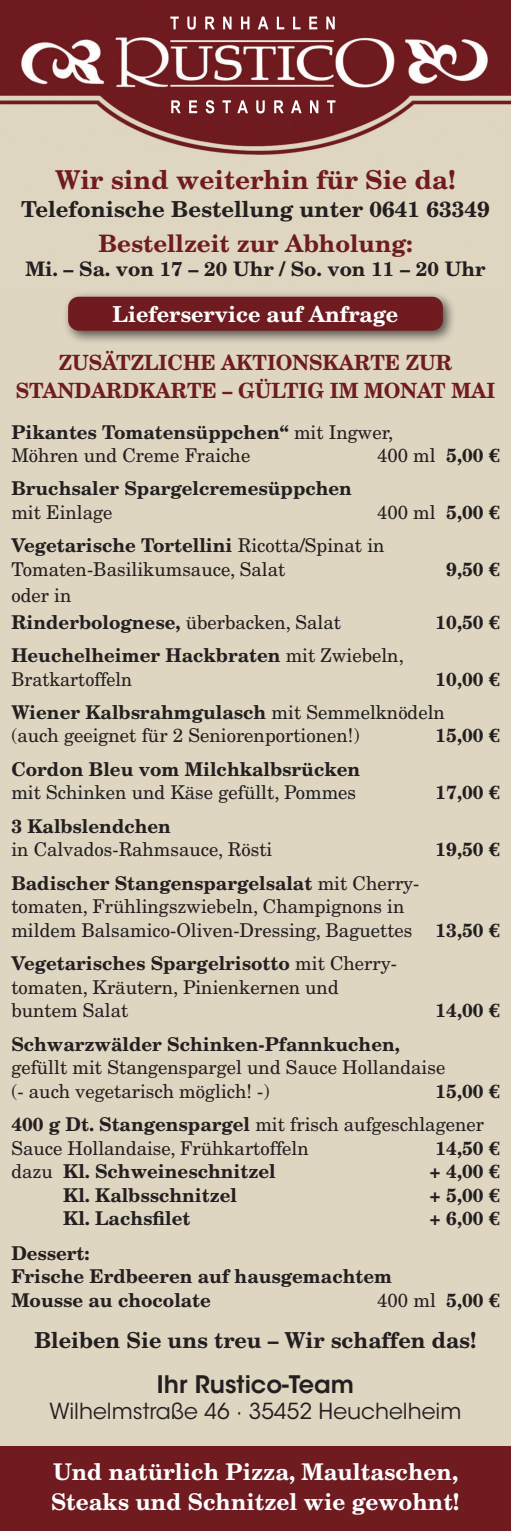
<style>
.page{position:relative;width:511px;height:1531px;background:#fff}
.page>*{position:absolute;margin:0;border:0;box-sizing:border-box;transform-origin:0 0}
.t1{font:700 26px "New Century Schlbk LT Std";color:#6f1b20}
.t2{font:700 24px "New Century Schlbk LT Std";color:#6f1b20}
.t3{font:600 24px "ITC Avant Garde Std";color:#231f20}
.t4{font:700 23px/30px "New Century Schlbk LT Std";color:#fff}
.t5{font:700 22px "New Century Schlbk LT Std";color:#231f20}
.t6{font:22px "ITC Avant Garde Std";color:#231f20}
.t7{font:700 22px "New Century Schlbk LT Std";color:#fff}
.t8{font:700 21px/28px "New Century Schlbk LT Std";color:#6f1b20;text-align:center;scale:.95 1}
.t9{font:700 20px "New Century Schlbk LT Std";color:#231f20}
.t10{font:19px/23.6px "New Century Schlbk LT Std";color:#231f20}
.t11{font:700 19px/33.4px "New Century Schlbk LT Std";color:#231f20}
.s1{font-weight:700}
.s2{font-weight:400}
</style>
<div class="page">
<div style="left:0;top:276px;width:510px;height:1205px;background:#ded6c1"></div>
<img style="left:0;top:0;width:510px;height:276px">
<div style="left:165px;top:0;width:172px;height:32px;background:#6e1a1f"></div>
<img style="left:0;top:91px;width:510px;height:111px">
<svg style="left:170px;top:17px;width:9px;height:12px"></svg>
<svg style="left:187px;top:17px;width:9px;height:13px"></svg>
<svg style="left:205px;top:17px;width:9px;height:12px"></svg>
<svg style="left:223px;top:17px;width:8px;height:12px"></svg>
<svg style="left:241px;top:17px;width:8px;height:12px"></svg>
<svg style="left:257px;top:17px;width:11px;height:12px"></svg>
<svg style="left:276px;top:17px;width:8px;height:12px"></svg>
<svg style="left:293px;top:17px;width:7px;height:12px"></svg>
<svg style="left:309px;top:17px;width:8px;height:12px"></svg>
<svg style="left:326px;top:17px;width:8px;height:12px"></svg>
<svg style="left:171px;top:100px;width:10px;height:13px"></svg>
<svg style="left:189px;top:100px;width:8px;height:13px"></svg>
<svg style="left:205px;top:100px;width:9px;height:13px"></svg>
<svg style="left:222px;top:100px;width:9px;height:13px"></svg>
<svg style="left:237px;top:100px;width:11px;height:13px"></svg>
<svg style="left:256px;top:100px;width:8px;height:13px"></svg>
<svg style="left:274px;top:100px;width:9px;height:13px"></svg>
<svg style="left:291px;top:100px;width:10px;height:13px"></svg>
<svg style="left:310px;top:100px;width:8px;height:13px"></svg>
<svg style="left:327px;top:100px;width:8px;height:13px"></svg>
<div style="left:0;top:1447px;width:510px;height:84px;background:#6f1b20"></div>
<div style="left:62px;top:290px;width:394px;height:55px;background:#231f20;opacity:.75"></div>
<div style="left:68px;top:297px;width:374px;height:34px;background:#6f1b20;border-radius:11px"></div>
<h1 class="t1" style="left:55px;top:163px;width:401px">Wir sind weiterhin für Sie da!</h1>
<p class="t5" style="left:21px;top:195px;width:469px">Telefonische Bestellung unter 0641 63349</p>
<p class="t2" style="left:98px;top:228px;width:315px">Bestellzeit zur Abholung:</p>
<p class="t9" style="left:25px;top:256px;width:461px">Mi. – Sa. von 17 – 20 Uhr / So. von 11 – 20 Uhr</p>
<p class="t7" style="left:112px;top:300px;width:287px">Lieferservice auf Anfrage</p>
<p class="t8" style="left:16px;top:348px;width:505px">ZUSÄTZLICHE AKTIONSKARTE ZUR<br>STANDARDKARTE – GÜLTIG IM MONAT MAI</p>
<p class="t10" style="left:11px;top:420px;width:383px"><span class="s1">Pikantes Tomatensüppchen“</span> mit Ingwer,<br>Möhren und Creme Fraiche</p>
<p class="t10" style="left:376px;top:443px;width:124px">400 ml <span class="s1">5,00 €</span></p>
<p class="t11" style="left:11px;top:472px;width:342px">Bruchsaler Spargelcremesüppchen</p>
<p class="t10" style="left:11px;top:500px;width:103px">mit Einlage</p>
<p class="t11" style="left:11px;top:495px;width:489px;text-indent:365px"><span class="s2">400 ml</span> 5,00 €<br>Vegetarische Tortellini <span class="s2">Ricotta/Spinat in</span></p>
<p class="t10" style="left:11px;top:557px;width:275px">Tomaten-Basilikumsauce, Salat</p>
<p class="t11" style="left:446px;top:552px;width:55px">9,50 €</p>
<p class="t10" style="left:11px;top:582px;width:331px;line-height:26.4px">oder in<br><span class="s1">Rinderbolognese,</span> überbacken, Salat</p>
<p class="t11" style="left:435px;top:605px;width:65px">10,50 €</p>
<p class="t10" style="left:11px;top:643px;width:393px"><span class="s1">Heuchelheimer Hackbraten</span> mit Zwiebeln,<br>Bratkartoffeln</p>
<p class="t11" style="left:11px;top:662px;width:489px;text-indent:424px">10,00 €<br>Wiener Kalbsrahmgulasch <span class="s2">mit Semmelknödeln</span></p>
<p class="t10" style="left:11px;top:724px;width:349px">(auch geeignet für 2 Seniorenportionen!)</p>
<p class="t11" style="left:435px;top:719px;width:65px">15,00 €</p>
<p class="t11" style="left:11px;top:752px;width:350px">Cordon Bleu vom Milchkalbsrücken</p>
<p class="t10" style="left:11px;top:781px;width:346px">mit Schinken und Käse gefüllt, Pommes</p>
<p class="t11" style="left:435px;top:776px;width:65px">17,00 €</p>
<p class="t11" style="left:11px;top:809px;width:161px">3 Kalbslendchen</p>
<p class="t10" style="left:11px;top:838px;width:262px">in Calvados-Rahmsauce, Rösti</p>
<p class="t11" style="left:435px;top:832px;width:65px">19,50 €</p>
<p class="t10" style="left:11px;top:871px;width:489px"><span class="s1">Badischer Stangenspargelsalat</span> mit Cherry&shy;tomaten, Frühlingszwiebeln, Champignons in<br>mildem Balsamico-Oliven-Dressing, Baguettes <span class="s1">13,50 €</span></p>
<p class="t10" style="left:11px;top:951px;width:387px"><span class="s1">Vegetarisches Spargelrisotto</span> mit Cherry&shy;tomaten, Kräutern, Pinienkernen und buntem Salat</p>
<p class="t11" style="left:435px;top:993px;width:65px">14,00 €</p>
<p class="t11" style="left:11px;top:1027px;width:390px">Schwarzwälder Schinken-Pfannkuchen,</p>
<p class="t10" style="left:11px;top:1055px;width:435px">gefüllt mit Stangenspargel und Sauce Hollandaise (- auch vegetarisch möglich! -)</p>
<p class="t11" style="left:11px;top:1074px;width:489px;text-indent:424px">15,00 €<br>400 g Dt. Stangenspargel <span class="s2">mit frisch aufgeschlagener</span></p>
<p class="t10" style="left:11px;top:1136px;width:299px">Sauce Hollandaise, Frühkartoffeln</p>
<p class="t11" style="left:435px;top:1131px;width:65px">14,50 €</p>
<p class="t11" style="left:11px;top:1154px;width:265px"><span class="s2">dazu</span> Kl. Schweineschnitzel</p>
<p class="t11" style="left:429px;top:1154px;width:71px">+ 4,00 €</p>
<p class="t11" style="left:63px;top:1178px;width:175px">Kl. Kalbsschnitzel</p>
<p class="t11" style="left:429px;top:1178px;width:71px">+ 5,00 €</p>
<p class="t11" style="left:63px;top:1201px;width:129px">Kl. Lachsfilet</p>
<p class="t11" style="left:429px;top:1201px;width:71px">+ 6,00 €</p>
<p class="t11" style="left:11px;top:1241px;width:382px;line-height:23.4px">Dessert:<br>Frische Erdbeeren auf hausgemachtem<br>Mousse au chocolate</p>
<p class="t10" style="left:377px;top:1288px;width:124px">400 ml <span class="s1">5,00 €</span></p>
<p class="t5" style="left:34px;top:1326px;width:443px">Bleiben Sie uns treu – Wir schaffen das!</p>
<p class="t3" style="left:157px;top:1369px;width:198px">Ihr Rustico-Team</p>
<p class="t6" style="left:49px;top:1397px;width:413px">Wilhelmstraße 46 · 35452 Heuchelheim</p>
<p class="t4" style="left:51px;top:1457px;width:409px">Und natürlich Pizza, Maultaschen,<br>Steaks und Schnitzel wie gewohnt!</p>
</div>
